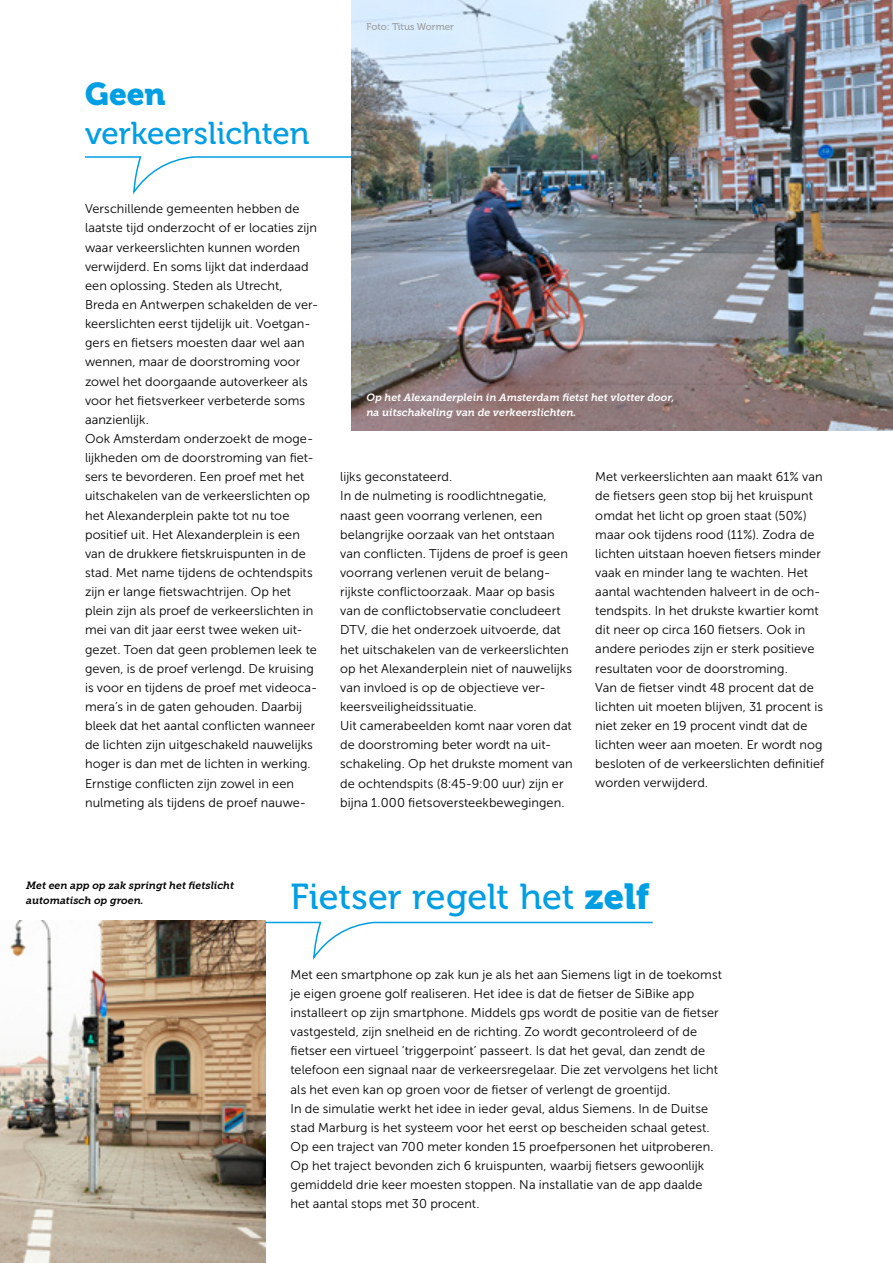
<style>
.page{position:relative;width:893px;height:1263px;background:#fff}
.page>*{position:absolute;margin:0;border:0;box-sizing:border-box;transform-origin:0 0}
.t1{font:36px "Museo 500";color:#009ee3}
.t2{font:31.5px "Museo 500";color:#009ee3}
.t3{font:31.5px "Museo 900";color:#009ee3}
.t4{font:12.75px/19.2px "Museo Sans 300";letter-spacing:.005em;color:#000}
.t5{font:italic 10.5px/15px "Museo Slab 700";color:#fff}
.t6{font:italic 10.5px/15px "Museo Slab 700";color:#000}
.t7{font:9.75px "Museo 500";color:#9c9d9d}
.s1{font-family:"Museo 900"}
</style>
<div class="page">
<img style="left:0;top:921px;width:265px;height:342px">
<svg style="left:85px;top:156px;width:266px;height:39px"></svg>
<svg style="left:264px;top:921px;width:389px;height:42px"></svg>
<img style="left:351px;top:0;width:542px;height:431px">
<h2 class="t3" style="left:85px;top:76px;width:82px">Geen</h2>
<h2 class="t2" style="left:85px;top:115px;width:226px">verkeerslichten</h2>
<p class="t7" style="left:366px;top:21px;width:89px">Foto: Titus Wormer</p>
<p class="t4" style="left:85px;top:199px;width:235px">Verschillende gemeenten hebben de laatste tijd onderzocht of er locaties zijn waar verkeerslichten kunnen worden verwijderd. En soms lijkt dat inderdaad een oplossing. Steden als Utrecht, Breda en Antwerpen schakelden de ver&shy;keerslichten eerst tijdelijk uit. Voetgan&shy;gers en fietsers moesten daar wel aan wennen, maar de doorstroming voor zowel het doorgaande autoverkeer als voor het fietsverkeer verbeterde soms aanzienlijk.<br>Ook Amsterdam onderzoekt de moge&shy;lijkheden om de doorstroming van fiet&shy;sers te bevorderen. Een proef met het uitschakelen van de verkeerslichten op het Alexanderplein pakte tot nu toe positief uit. Het Alexanderplein is een van de drukkere fietskruispunten in de stad. Met name tijdens de ochtendspits zijn er lange fietswachtrijen. Op het plein zijn als proef de verkeerslichten in mei van dit jaar eerst twee weken uit&shy;gezet. Toen dat geen problemen leek te geven, is de proef verlengd. De kruising is voor en tijdens de proef met videoca&shy;mera’s in de gaten gehouden. Daarbij bleek dat het aantal conflicten wanneer de lichten zijn uitgeschakeld nauwelijks hoger is dan met de lichten in werking.<br>Ernstige conflicten zijn zowel in een nulmeting als tijdens de proef nauwe-</p>
<p class="t5" style="left:366px;top:390px;width:310px">Op het Alexanderplein in Amsterdam fietst het vlotter door, na uitschakeling van de verkeerslichten.</p>
<p class="t4" style="left:340px;top:467px;width:234px">lijks geconstateerd.<br>In de nulmeting is roodlichtnegatie, naast geen voorrang verlenen, een belangrijke oorzaak van het ontstaan van conflicten. Tijdens de proef is geen voorrang verlenen veruit de belang&shy;rijkste conflictoorzaak. Maar op basis van de conflictobservatie concludeert DTV, die het onderzoek uitvoerde, dat het uitschakelen van de verkeerslichten op het Alexanderplein niet of nauwelijks van invloed is op de objectieve ver&shy;keersveiligheidssituatie.<br>Uit camerabeelden komt naar voren dat de doorstroming beter wordt na uit&shy;schakeling. Op het drukste moment van de ochtendspits (8:45-9:00 uur) zijn er bijna 1.000 fietsoversteekbewegingen.</p>
<p class="t4" style="left:595px;top:467px;width:230px">Met verkeerslichten aan maakt 61% van de fietsers geen stop bij het kruispunt omdat het licht op groen staat (50%) maar ook tijdens rood (11%). Zodra de lichten uitstaan hoeven fietsers minder vaak en minder lang te wachten. Het aantal wachtenden halveert in de och&shy;tendspits. In het drukste kwartier komt dit neer op circa 160 fietsers. Ook in andere periodes zijn er sterk positieve resultaten voor de doorstroming.<br>Van de fietser vindt 48 procent dat de lichten uit moeten blijven, 31 procent is niet zeker en 19 procent vindt dat de lichten weer aan moeten. Er wordt nog besloten of de verkeerslichten definitief worden verwijderd.</p>
<p class="t6" style="left:26px;top:878px;width:209px">Met een app op zak springt het fietslicht automatisch op groen.</p>
<h1 class="t1" style="left:291px;top:877px;width:360px">Fietser regelt het <span class="s1">zelf</span></h1>
<p class="t4" style="left:291px;top:965px;width:433px">Met een smartphone op zak kun je als het aan Siemens ligt in de toekomst je eigen groene golf realiseren. Het idee is dat de fietser de SiBike app installeert op zijn smartphone. Middels gps wordt de positie van de fietser vastgesteld, zijn snelheid en de richting. Zo wordt gecontroleerd of de fietser een virtueel ‘triggerpoint’ passeert. Is dat het geval, dan zendt de telefoon een signaal naar de verkeersregelaar. Die zet vervolgens het licht als het even kan op groen voor de fietser of verlengt de groentijd.<br>In de simulatie werkt het idee in ieder geval, aldus Siemens. In de Duitse stad Marburg is het systeem voor het eerst op bescheiden schaal getest.<br>Op een traject van 700 meter konden 15 proefpersonen het uitproberen.<br>Op het traject bevonden zich 6 kruispunten, waarbij fietsers gewoonlijk gemiddeld drie keer moesten stoppen. Na installatie van de app daalde het aantal stops met 30 procent.</p>
</div>
